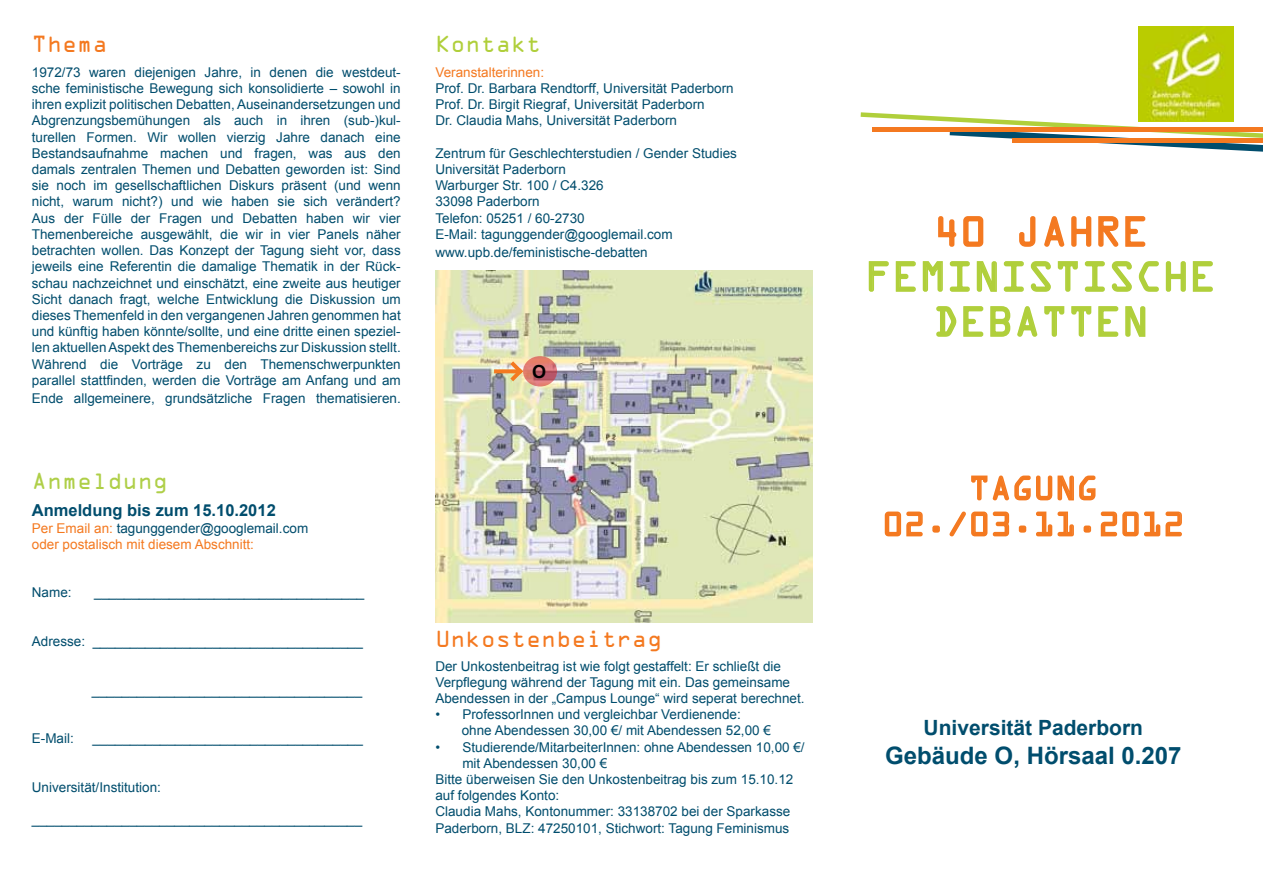
<style>
.page{position:relative;width:1263px;height:893px;background:#fff}
.page>*{position:absolute;margin:0;border:0;box-sizing:border-box;transform-origin:0 0}
.t1{font:37.5px/45px "OCRA Std";color:#b0cf3b;text-align:center}
.t2{font:37.5px "OCRA Std";color:#f47920}
.t3{font:30px/36px "OCRA Std";color:#f47920;text-align:center}
.t4{font:700 24px "Arial";color:#004d6d}
.t5{font:21px "OCRA Std";color:#f47920}
.t6{font:700 21px "Arial";color:#004d6d}
.t7{font:21px "OCRA Std";color:#afcf48}
.t8{font:21px "OCRA Std";color:#b0cf3b}
.t9{font:700 18px "Arial";color:#000}
.t10{font:700 16.5px "Arial";color:#004d6d}
.t11{font:13.5px/16.2px "Arial";color:#004d6d}
.t12{font:13.5px/16.2px "Arial";color:#f47920}
.s1{color:#004d6d}
</style>
<div class="page">
<img style="left:1138px;top:26px;width:96px;height:86px">
<svg style="left:938px;top:216px;width:46px;height:31px"></svg>
<svg style="left:1019px;top:216px;width:17px;height:31px"></svg>
<svg style="left:1044px;top:216px;width:20px;height:31px"></svg>
<svg style="left:1071px;top:216px;width:75px;height:31px"></svg>
<svg style="left:868px;top:261px;width:21px;height:31px"></svg>
<svg style="left:895px;top:261px;width:21px;height:31px"></svg>
<svg style="left:922px;top:261px;width:21px;height:31px"></svg>
<svg style="left:949px;top:261px;width:21px;height:31px"></svg>
<svg style="left:976px;top:261px;width:21px;height:31px"></svg>
<svg style="left:1003px;top:261px;width:21px;height:31px"></svg>
<svg style="left:1030px;top:261px;width:21px;height:31px"></svg>
<svg style="left:1057px;top:261px;width:21px;height:31px"></svg>
<svg style="left:1084px;top:261px;width:21px;height:31px"></svg>
<svg style="left:1111px;top:261px;width:21px;height:31px"></svg>
<svg style="left:1138px;top:261px;width:21px;height:31px"></svg>
<svg style="left:1165px;top:261px;width:21px;height:31px"></svg>
<svg style="left:1192px;top:261px;width:21px;height:31px"></svg>
<svg style="left:936px;top:306px;width:101px;height:31px"></svg>
<svg style="left:1044px;top:306px;width:102px;height:31px"></svg>
<svg style="left:971px;top:475px;width:125px;height:26px"></svg>
<svg style="left:884px;top:511px;width:39px;height:26px"></svg>
<svg style="left:932px;top:525px;width:8px;height:8px"></svg>
<svg style="left:949px;top:511px;width:61px;height:26px"></svg>
<svg style="left:1018px;top:525px;width:9px;height:8px"></svg>
<svg style="left:1036px;top:511px;width:38px;height:26px"></svg>
<svg style="left:1083px;top:525px;width:9px;height:8px"></svg>
<svg style="left:1100px;top:511px;width:82px;height:26px"></svg>
<svg style="left:861px;top:112px;width:402px;height:40px"></svg>
<hr style="left:873px;top:128px;width:390px;height:4px;background:#f47920">
<div style="left:1012px;top:138px;width:251px;height:5px;background:#f47920"></div>
<img style="left:435px;top:271px;width:377px;height:351px">
<svg style="left:523px;top:356px;width:34px;height:30px"></svg>
<svg style="left:494px;top:369px;width:12px;height:4px"></svg>
<svg style="left:506px;top:357px;width:21px;height:28px"></svg>
<h3 class="t5" style="left:32px;top:34px;width:77px">Thema</h3>
<h3 class="t8" style="left:435px;top:34px;width:107px">Kontakt</h3>
<p class="t12" style="left:435px;top:64px;width:110px">Veranstalterinnen:</p>
<p class="t11" style="left:435px;top:80px;width:300px">Prof. Dr. Barbara Rendtorff, Universität Paderborn<br>Prof. Dr. Birgit Riegraf, Universität Paderborn<br>Dr. Claudia Mahs, Universität Paderborn</p>
<p class="t11" style="left:435px;top:145px;width:303px">Zentrum für Geschlechterstudien / Gender Studies<br>Universität Paderborn<br>Warburger Str. 100 / C4.326<br>33098 Paderborn<br>Telefon: 05251 / 60-2730<br>E-Mail: tagunggender@googlemail.com</p>
<p class="t11" style="left:435px;top:244px;width:214px">www.upb.de/feministische-debatten</p>
<p class="t11" style="left:32px;top:64px;width:370px;text-align:justify">1972/73 waren diejenigen Jahre, in denen die westdeut&shy;sche feministische Bewegung sich konsolidierte – sowohl in ihren explizit politischen Debatten, Auseinandersetzungen und Abgrenzungsbemühungen als auch in ihren (sub-)kul&shy;turellen Formen. Wir wollen vierzig Jahre danach eine Bestandsaufnahme machen und fragen, was aus den damals zentralen Themen und Debatten geworden ist: Sind sie noch im gesellschaftlichen Diskurs präsent (und wenn nicht, warum nicht?) und wie haben sie sich verändert?<br>Aus der Fülle der Fragen und Debatten haben wir vier Themenbereiche ausgewählt, die wir in vier Panels näher betrachten wollen. Das Konzept der Tagung sieht vor, dass jeweils eine Referentin die damalige Thematik in der Rück&shy;schau nachzeichnet und einschätzt, eine zweite aus heutiger Sicht danach fragt, welche Entwicklung die Diskussion um dieses Themenfeld in den vergangenen Jahren genommen hat und künftig haben könnte/sollte, und eine dritte einen speziel&shy;len aktuellen Aspekt des Themenbereichs zur Diskussion stellt.<br>Während die Vorträge zu den Themenschwerpunkten parallel stattfinden, werden die Vorträge am Anfang und am</p>
<p class="t11" style="left:32px;top:390px;width:370px">Ende allgemeinere, grundsätzliche Fragen thematisieren.</p>
<h3 class="t9" style="left:532px;top:359px;width:16px">O</h3>
<h3 class="t7" style="left:32px;top:472px;width:138px">Anmeldung</h3>
<p class="t10" style="left:32px;top:500px;width:245px">Anmeldung bis zum 15.10.2012</p>
<p class="t12" style="left:32px;top:520px;width:278px">Per Email an: <span class="s1">tagunggender@googlemail.com </span>oder postalisch mit diesem Abschnitt:</p>
<p class="t11" style="left:32px;top:585px;width:41px">Name:</p>
<p class="t11" style="left:94px;top:585px;width:272px">____________________________________</p>
<p class="t11" style="left:32px;top:633px;width:332px">Adresse: ____________________________________</p>
<p class="t11" style="left:92px;top:682px;width:272px">____________________________________</p>
<p class="t11" style="left:32px;top:731px;width:43px">E-Mail:</p>
<p class="t11" style="left:93px;top:731px;width:272px">____________________________________</p>
<p class="t11" style="left:32px;top:779px;width:131px">Universität/Institution:</p>
<p class="t11" style="left:32px;top:812px;width:332px">____________________________________________</p>
<h3 class="t5" style="left:435px;top:630px;width:228px">Unkostenbeitrag</h3>
<p class="t11" style="left:435px;top:658px;width:371px">Der Unkostenbeitrag ist wie folgt gestaffelt: Er schließt die<br>Verpflegung während der Tagung mit ein. Das gemeinsame<br>Abendessen in der „Campus Lounge“ wird seperat berechnet.</p>
<p class="t11" style="left:462px;top:706px;width:311px;text-indent:-26px">• ProfessorInnen und vergleichbar Verdienende: ohne Abendessen 30,00 €/ mit Abendessen 52,00 €</p>
<p class="t11" style="left:435px;top:739px;width:371px">• Studierende/MitarbeiterInnen: ohne Abendessen 10,00 €/</p>
<p class="t11" style="left:462px;top:755px;width:146px">mit Abendessen 30,00 €</p>
<p class="t11" style="left:435px;top:771px;width:359px">Bitte überweisen Sie den Unkostenbeitrag bis zum 15.10.12</p>
<p class="t11" style="left:435px;top:787px;width:125px">auf folgendes Konto:</p>
<p class="t11" style="left:435px;top:804px;width:356px">Claudia Mahs, Kontonummer: 33138702 bei der Sparkasse</p>
<p class="t11" style="left:435px;top:820px;width:355px">Paderborn, BLZ: 47250101, Stichwort: Tagung Feminismus</p>
<h1 class="t2" style="left:933px;top:215px;width:217px">40 JAHRE</h1>
<h1 class="t1" style="left:865px;top:258px;width:352px">FEMINISTISCHE<br>DEBATTEN</h1>
<h2 class="t3" style="left:882px;top:473px;width:304px">TAGUNG<br>02./03.11.2012</h2>
<h3 class="t6" style="left:924px;top:714px;width:221px">Universität Paderborn</h3>
<h3 class="t4" style="left:885px;top:740px;width:298px">Gebäude O, Hörsaal 0.207</h3>
</div>
